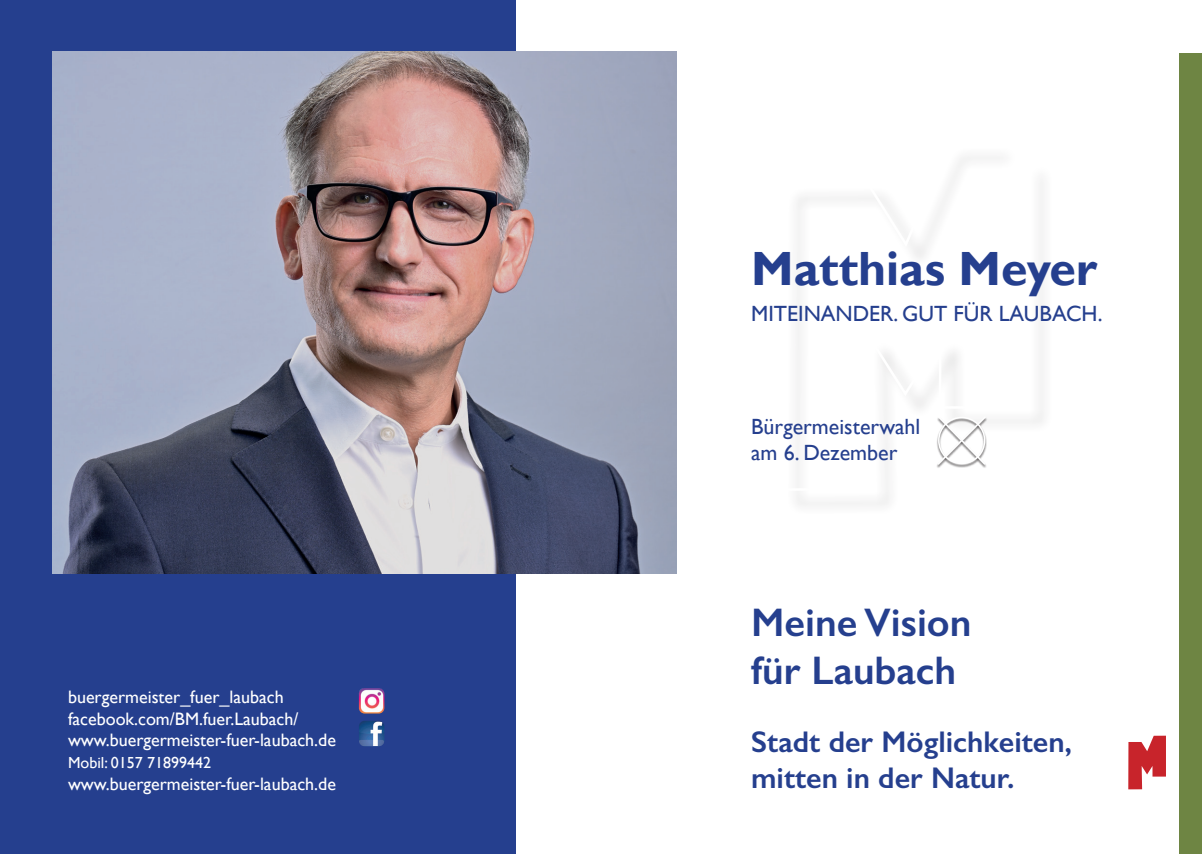
<style>
.page{position:relative;width:1202px;height:854px;background:#fff}
.page>*{position:absolute;margin:0;border:0;box-sizing:border-box;transform-origin:0 0}
.t1{font:700 48px "Gill Sans";color:#253f8e}
.t2{font:600 40px/48px "Gill Sans";color:#253f8e}
.t3{font:600 30px/36px "Gill Sans";color:#253f8e}
.t4{font:22px/26.4px "Gill Sans";color:#253f8e}
.t5{font:18px/21.6px "Gill Sans";color:#fff}
.t6{font:16px "Gill Sans";color:#fff}
</style>
<div class="page">
<svg style="left:797px;top:156px;width:231px;height:334px"></svg>
<div style="left:0;top:0;width:516px;height:853px;background:#253f8e"></div>
<img style="left:52px;top:51px;width:625px;height:522px">
<div style="left:936px;top:416px;width:52px;height:52px;background:#231f20;opacity:.75"></div>
<svg style="left:936px;top:414px;width:51px;height:52px"></svg>
<div style="left:1179px;top:54px;width:23px;height:799px;background:#6e8543"></div>
<svg style="left:1128px;top:735px;width:38px;height:54px"></svg>
<img style="left:359px;top:721px;width:25px;height:25px">
<img style="left:359px;top:688px;width:25px;height:25px">
<p class="t5" style="left:68px;top:685px;width:269px">buergermeister_fuer_laubach facebook.com/BM.fuer.Laubach/ www.buergermeister-fuer-laubach.de</p>
<p class="t6" style="left:68px;top:752px;width:145px">Mobil: 0157 71899442</p>
<p class="t5" style="left:68px;top:772px;width:269px">www.buergermeister-fuer-laubach.de</p>
<h1 class="t1" style="left:751px;top:239px;width:348px">Matthias Meyer</h1>
<p class="t4" style="left:751px;top:299px;width:353px">MITEINANDER. GUT FÜR LAUBACH.</p>
<p class="t4" style="left:751px;top:412px;width:171px">Bürgermeisterwahl am 6. Dezember</p>
<h2 class="t2" style="left:751px;top:598px;width:222px">Meine Vision für Laubach</h2>
<h3 class="t3" style="left:751px;top:723px;width:322px">Stadt der Möglichkeiten, mitten in der Natur.</h3>
</div>
